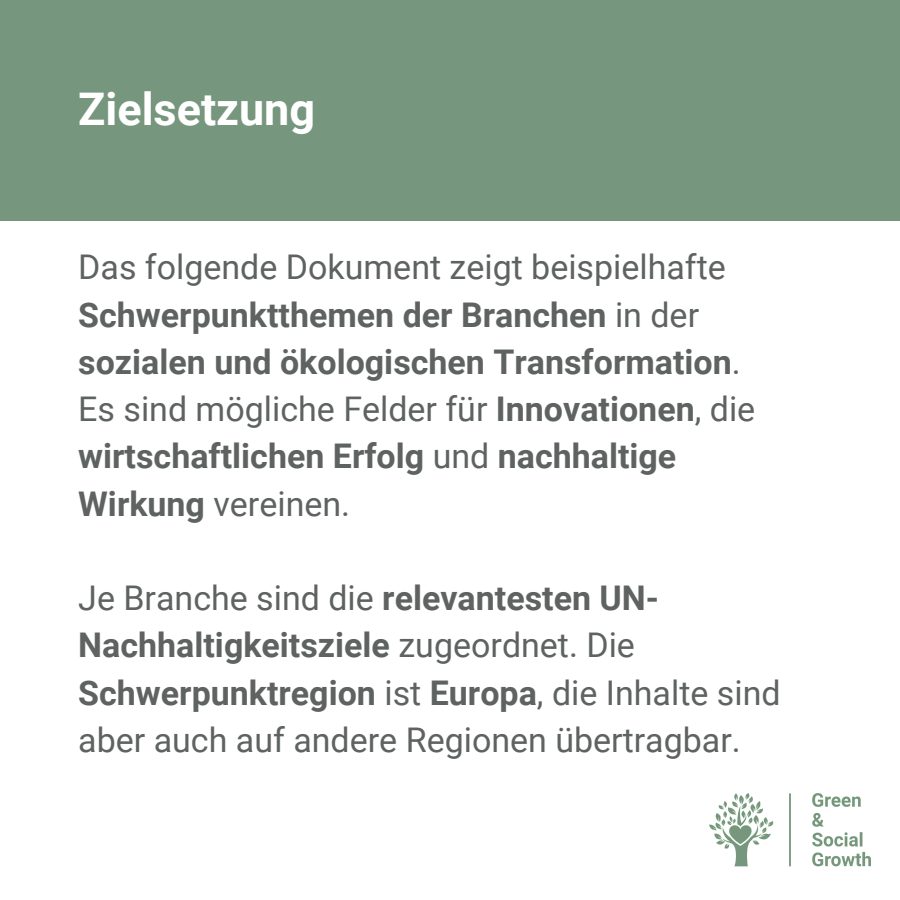
<style>
.page{position:relative;width:900px;height:900px;background:#fff}
.page>*{position:absolute;margin:0;border:0;box-sizing:border-box;transform-origin:0 0}
.t1{font:700 45px "Roboto";color:#fff}
.t2{font:700 34px/47.2px "Roboto";color:#5e6361}
.t3{font:34px/47.2px "Roboto";color:#5e6361}
.s1{font-weight:400}
.s2{font-weight:700}
</style>
<div class="page">
<div style="left:0;top:0;width:900px;height:221px;background:#76977d"></div>
<img style="left:710px;top:794px;width:161px;height:73px">
<p class="t1" style="left:78px;top:84px;width:238px">Zielsetzung</p>
<p class="t2" style="left:78px;top:244px;width:664px"><span class="s1">Das folgende Dokument zeigt beispielhafte<br></span>Schwerpunktthemen der Branchen <span class="s1">in der </span>sozialen und ökologischen Transformation<span class="s1">.</span></p>
<p class="t2" style="left:78px;top:386px;width:679px"><span class="s1">Es sind mögliche Felder für</span> Innovationen<span class="s1">, die </span>wirtschaftlichen Erfolg <span class="s1">und</span> nachhaltige<br>Wirkung <span class="s1">vereinen.</span></p>
<p class="t3" style="left:78px;top:575px;width:704px">Je Branche sind die <span class="s2">relevantesten UN-Nachhaltigkeitsziele</span> zugeordnet. Die <span class="s2">Schwerpunktregion</span> ist <span class="s2">Europa</span>, die Inhalte sind aber auch auf andere Regionen übertragbar.</p>
</div>
